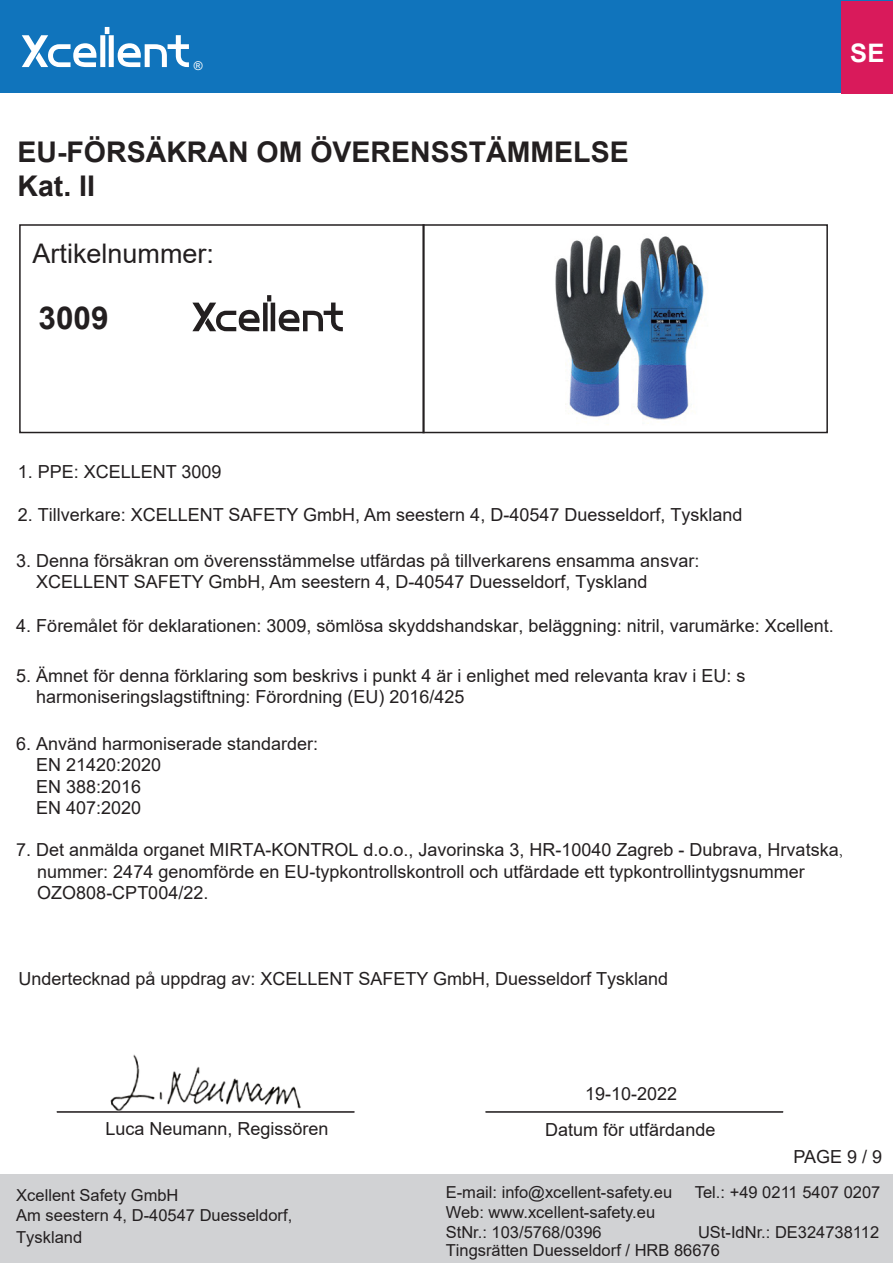
<style>
.page{position:relative;width:893px;height:1263px;background:#fff}
.page>*{position:absolute;margin:0;border:0;box-sizing:border-box;transform-origin:0 0}
.t1{font:700 31.5px "Arial";color:#231f20}
.t2{font:700 28.5px/34.2px "Arial";color:#231f20}
.t3{font:27px "Arial";color:#231f20}
.t4{font:700 25.5px "Arial";color:#fff}
.t5{font:18px/21.6px "Arial";color:#231f20}
.t6{font:16.5px/19.8px "Arial";color:#231f20}
.t7{font:12px "Arial";color:#fff}
.s1{font-family:"Adobe Song Std";font-weight:300}
</style>
<div class="page">
<div style="left:0;top:0;width:893px;height:93px;background:#1074bc"></div>
<svg style="left:22px;top:27px;width:167px;height:40px"></svg>
<div style="left:841px;top:1px;width:52px;height:92px;background:#d91a5b"></div>
<div style="left:19px;top:224px;width:406px;height:209px;border:2px solid #231f20"></div>
<div style="left:422px;top:224px;width:406px;height:209px;border:2px solid #231f20"></div>
<img style="left:555px;top:235px;width:153px;height:190px">
<svg style="left:192px;top:295px;width:151px;height:36px"></svg>
<div style="left:0;top:1175px;width:893px;height:88px;background:#d1d2d4"></div>
<hr style="left:57px;top:1111px;width:297px;height:2px;background:#231f20">
<hr style="left:485px;top:1111px;width:298px;height:2px;background:#231f20">
<img style="left:94px;top:1054px;width:223px;height:59px">
<p class="t7" style="left:194px;top:58px;width:10px">®</p>
<h2 class="t2" style="left:17px;top:135px;width:613px">EU-FÖRSÄKRAN OM ÖVERENSSTÄMMELSE<br>Kat. II</h2>
<h3 class="t3" style="left:33px;top:235px;width:183px">Artikelnummer:</h3>
<h1 class="t1" style="left:39px;top:295px;width:72px">3009</h1>
<h3 class="t4" style="left:850px;top:35px;width:36px">SE</h3>
<p class="t5" style="left:18px;top:460px;width:205px">1. PPE: XCELLENT 3009</p>
<p class="t5" style="left:18px;top:503px;width:726px">2. Tillverkare: XCELLENT SAFETY GmbH, Am seestern 4, D-40547 Duesseldorf, Tyskland</p>
<p class="t5" style="left:36px;top:549px;width:665px;text-indent:-20px">3. Denna försäkran om överensstämmelse utfärdas på tillverkarens ensamma ansvar:<br>XCELLENT SAFETY GmbH, Am seestern 4, D-40547 Duesseldorf, Tyskland</p>
<p class="t5" style="left:16px;top:615px;width:819px">4. Föremålet för deklarationen: 3009, sömlösa skyddshandskar, beläggning: nitril, varumärke: Xcellent.</p>
<p class="t5" style="left:36px;top:664px;width:711px;text-indent:-20px">5. Ämnet för denna förklaring som beskrivs i punkt 4 är i enlighet med relevanta krav i EU: s harmoniseringslagstiftning: Förordning (EU) 2016/425</p>
<p class="t5" style="left:16px;top:732px;width:304px">6. Använd harmoniserade standarder:</p>
<p class="t5" style="left:36px;top:754px;width:127px">EN 21420:2020<br>EN 388:2016<br>EN 407:2020</p>
<p class="t5" style="left:37px;top:839px;width:807px;text-indent:-21px">7. Det anmälda organet MIRTA-KONTROL d.o.o., Javorinska 3, HR-10040 Zagreb - Dubrava, Hrvatska<span class="s1">, </span>nummer: 2474 genomförde en EU-typkontrollskontroll och utfärdade ett typkontrollintygsnummer<br>OZO808-CPT004/22.</p>
<p class="t5" style="left:18px;top:967px;width:651px">Undertecknad på uppdrag av: XCELLENT SAFETY GmbH, Duesseldorf Tyskland</p>
<p class="t5" style="left:585px;top:1083px;width:94px">19-10-2022</p>
<p class="t5" style="left:105px;top:1118px;width:225px">Luca Neumann, Regissören</p>
<p class="t5" style="left:545px;top:1118px;width:172px">Datum för utfärdande</p>
<p class="t6" style="left:16px;top:1185px;width:278px">Xcellent Safety GmbH<br>Am seestern 4, D-40547 Duesseldorf,</p>
<p class="t6" style="left:16px;top:1227px;width:68px">Tyskland</p>
<p class="t5" style="left:794px;top:1145px;width:90px">PAGE 9 / 9</p>
<p class="t6" style="left:446px;top:1182px;width:228px">E-mail: info@xcellent-safety.eu</p>
<p class="t6" style="left:695px;top:1182px;width:187px">Tel.: +49 0211 5407 0207</p>
<p class="t6" style="left:446px;top:1202px;width:211px">Web: www.xcellent-safety.eu<br>StNr.: 103/5768/0396</p>
<p class="t6" style="left:446px;top:1223px;width:435px;line-height:18.3px;text-indent:252px">USt-IdNr.: DE324738112<br>Tingsrätten Duesseldorf / HRB 86676</p>
</div>
